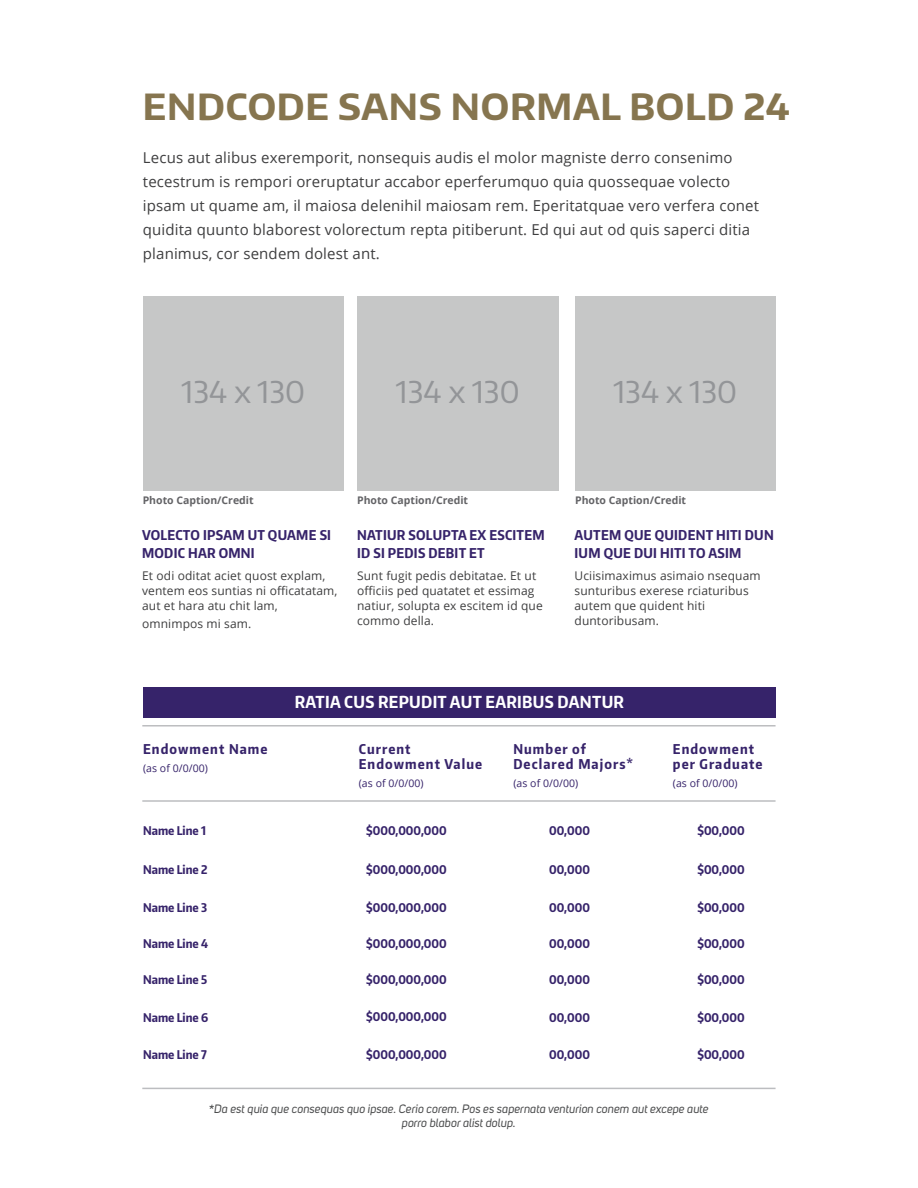
<style>
.page{position:relative;width:918px;height:1188px;background:#fff}
.page>*{position:absolute;margin:0;border:0;box-sizing:border-box;transform-origin:0 0}
.t1{font:700 36px "Encode Sans Normal";letter-spacing:.02em;color:#86754f}
.t2{font:30px "Encode Sans Normal";color:#939598}
.t3{font:700 16.5px "Encode Sans Condensed";letter-spacing:.02em;color:#fff}
.t4{font:15px/24px "Open Sans";letter-spacing:.01em;color:#3e3e3f}
.t5{font:700 13.5px/18px "Encode Sans Condensed";letter-spacing:.02em;color:#36236a}
.t6{font:700 13.5px/15px "Encode Sans Condensed";letter-spacing:.08em;color:#36236a}
.t7{font:12px/15px "Open Sans";letter-spacing:.01em;color:#3e3e3f}
.t8{font:700 12px "Encode Sans Condensed";color:#36236a}
.t9{font:italic 12px/13.5px "Uni Sans";color:#4b4c4d;text-align:center}
.t10{font:700 10.5px "Open Sans";color:#636366}
.t11{font:10.5px "Open Sans";letter-spacing:.005em;color:#36236a}
</style>
<div class="page">
<div style="left:143px;top:687px;width:633px;height:31px;background:#36236a"></div>
<hr style="left:142px;top:800px;width:634px;height:2px;background:#bcbdc0">
<hr style="left:142px;top:725px;width:634px;height:2px;background:#bcbdc0">
<hr style="left:142px;top:1088px;width:634px;height:1px;background:#bcbdc0">
<div style="left:575px;top:296px;width:201px;height:195px;background:#c6c7c7"></div>
<div style="left:357px;top:296px;width:201px;height:195px;background:#c6c7c7"></div>
<div style="left:143px;top:296px;width:201px;height:195px;background:#c6c7c7"></div>
<p class="t1" style="left:143px;top:83px;width:648px">ENDCODE SANS NORMAL BOLD 24</p>
<p class="t4" style="left:143px;top:145px;width:618px">Lecus aut alibus exeremporit, nonsequis audis el molor magniste derro consenimo tecestrum is rempori oreruptatur accabor eperferumquo quia quossequae volecto ipsam ut quame am, il maiosa delenihil maiosam rem. Eperitatquae vero verfera conet quidita quunto blaborest volorectum repta pitiberunt. Ed qui aut od quis saperci ditia planimus, cor sendem dolest ant.</p>
<h2 class="t2" style="left:181px;top:372px;width:125px">134 x 130</h2>
<h2 class="t2" style="left:396px;top:372px;width:125px">134 x 130</h2>
<h2 class="t2" style="left:613px;top:372px;width:125px">134 x 130</h2>
<p class="t10" style="left:143px;top:493px;width:113px">Photo Caption/Credit</p>
<p class="t10" style="left:357px;top:493px;width:113px">Photo Caption/Credit</p>
<p class="t10" style="left:575px;top:493px;width:113px">Photo Caption/Credit</p>
<p class="t5" style="left:142px;top:526px;width:191px">VOLECTO IPSAM UT QUAME SI<br>MODIC HAR OMNI</p>
<p class="t7" style="left:142px;top:568px;width:197px">Et odi oditat aciet quost explam, ventem eos suntias ni officatatam, aut et hara atu chit lam,</p>
<p class="t7" style="left:142px;top:616px;width:111px">omnimpos mi sam.</p>
<p class="t5" style="left:357px;top:526px;width:189px">NATIUR SOLUPTA EX ESCITEM<br>ID SI PEDIS DEBIT ET</p>
<p class="t7" style="left:357px;top:568px;width:187px">Sunt fugit pedis debitatae. Et ut officiis ped quatatet et essimag natiur, solupta ex escitem id que commo della.</p>
<p class="t5" style="left:575px;top:526px;width:201px">AUTEM QUE QUIDENT HITI DUN<br>IUM QUE DUI HITI TO ASIM</p>
<p class="t7" style="left:575px;top:568px;width:188px">Uciisimaximus asimaio nsequam sunturibus exerese rciaturibus autem que quident hiti duntoribusam.</p>
<p class="t6" style="left:143px;top:741px;width:126px">Endowment Name</p>
<p class="t11" style="left:143px;top:761px;width:66px">(as of 0/0/00)</p>
<p class="t3" style="left:295px;top:691px;width:331px">RATIA CUS REPUDIT AUT EARIBUS DANTUR</p>
<p class="t6" style="left:359px;top:741px;width:125px">Current<br>Endowment Value</p>
<p class="t11" style="left:359px;top:776px;width:66px">(as of 0/0/00)</p>
<p class="t6" style="left:513px;top:741px;width:74px">Number of</p>
<p class="t6" style="left:513px;top:756px;width:121px">Declared Majors*</p>
<p class="t11" style="left:513px;top:776px;width:66px">(as of 0/0/00)</p>
<p class="t6" style="left:673px;top:741px;width:91px">Endowment per Graduate</p>
<p class="t11" style="left:673px;top:776px;width:66px">(as of 0/0/00)</p>
<p class="t8" style="left:143px;top:823px;width:65px">Name Line 1</p>
<p class="t8" style="left:366px;top:823px;width:82px">$000,000,000</p>
<p class="t8" style="left:549px;top:823px;width:42px">00,000</p>
<p class="t8" style="left:697px;top:823px;width:49px">$00,000</p>
<p class="t8" style="left:143px;top:862px;width:66px">Name Line 2</p>
<p class="t8" style="left:366px;top:862px;width:82px">$000,000,000</p>
<p class="t8" style="left:549px;top:862px;width:42px">00,000</p>
<p class="t8" style="left:697px;top:862px;width:49px">$00,000</p>
<p class="t8" style="left:143px;top:899px;width:66px">Name Line 3</p>
<p class="t8" style="left:366px;top:899px;width:82px">$000,000,000</p>
<p class="t8" style="left:549px;top:899px;width:42px">00,000</p>
<p class="t8" style="left:697px;top:899px;width:49px">$00,000</p>
<p class="t8" style="left:143px;top:935px;width:67px">Name Line 4</p>
<p class="t8" style="left:366px;top:935px;width:82px">$000,000,000</p>
<p class="t8" style="left:549px;top:935px;width:42px">00,000</p>
<p class="t8" style="left:697px;top:935px;width:49px">$00,000</p>
<p class="t8" style="left:143px;top:971px;width:66px">Name Line 5</p>
<p class="t8" style="left:366px;top:971px;width:82px">$000,000,000</p>
<p class="t8" style="left:549px;top:971px;width:42px">00,000</p>
<p class="t8" style="left:697px;top:971px;width:49px">$00,000</p>
<p class="t8" style="left:143px;top:1010px;width:67px">Name Line 6</p>
<p class="t8" style="left:366px;top:1008px;width:82px">$000,000,000</p>
<p class="t8" style="left:549px;top:1010px;width:42px">00,000</p>
<p class="t8" style="left:697px;top:1010px;width:49px">$00,000</p>
<p class="t8" style="left:143px;top:1047px;width:65px">Name Line 7</p>
<p class="t8" style="left:366px;top:1047px;width:82px">$000,000,000</p>
<p class="t8" style="left:549px;top:1047px;width:42px">00,000</p>
<p class="t8" style="left:697px;top:1047px;width:49px">$00,000</p>
<p class="t9" style="left:209px;top:1102px;width:501px">*Da est quia que consequas quo ipsae. Cerio corem. Pos es sapernata venturion conem aut excepe aute porro blabor alist dolup.</p>
</div>
